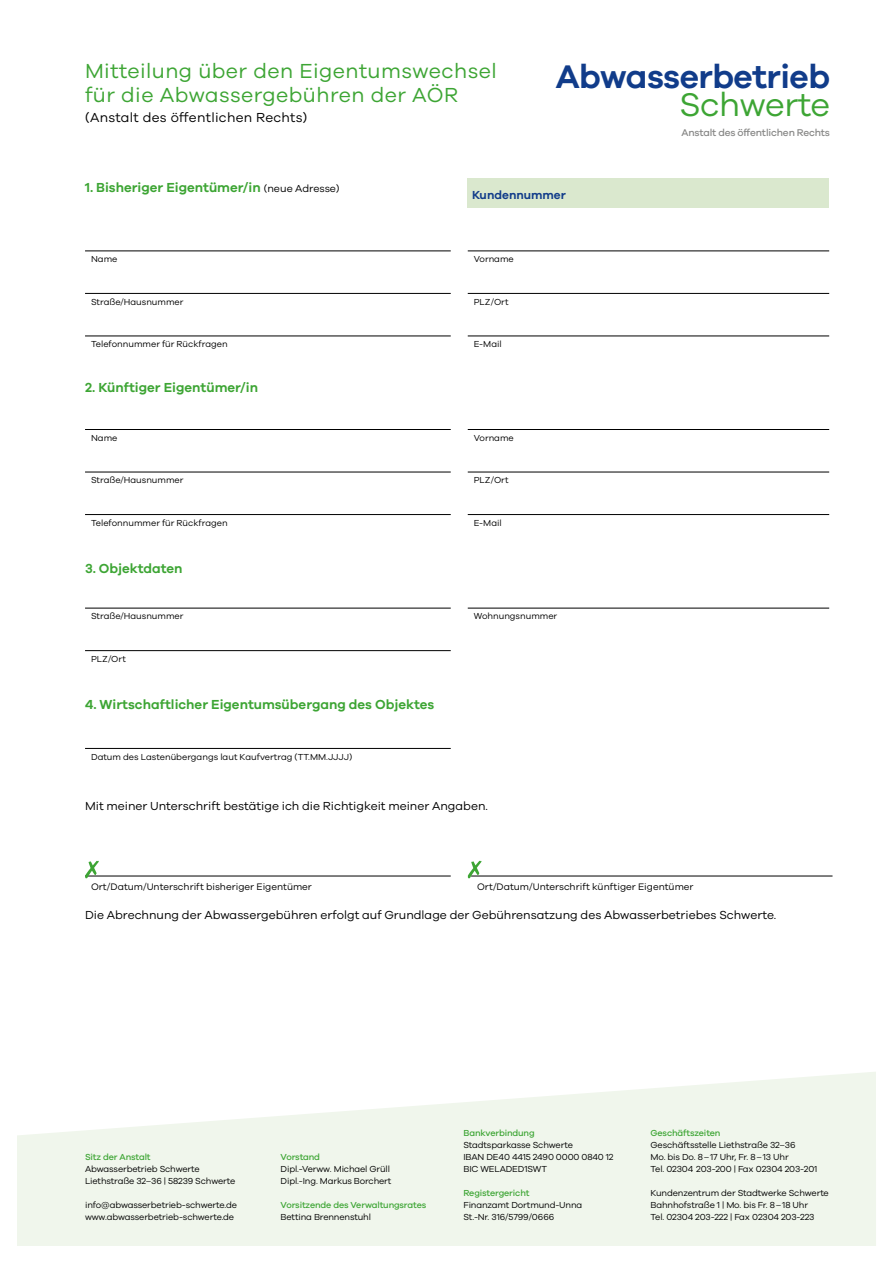
<style>
.page{position:relative;width:893px;height:1263px;background:#fff}
.page>*{position:absolute;margin:0;border:0;box-sizing:border-box;transform-origin:0 0}
.t1{font:600 33.75px "Galano Grotesque";letter-spacing:-.015em;color:#113c8a}
.t2{font:33.75px "Galano Grotesque";letter-spacing:-.015em;color:#3da534}
.t3{font:21px/24px "Galano Grotesque";letter-spacing:.02em;color:#3da534}
.t4{font:600 13.5px "Galano Grotesque";color:#3da534}
.t5{font:13.5px "Galano Grotesque";letter-spacing:.02em;color:#000}
.t6{font:12px "Galano Grotesque";color:#000}
.t7{font:600 12px "Galano Grotesque";color:#113c8a}
.t8{font:500 10.2px "Galano Grotesque";letter-spacing:-.015em;color:#878786}
.t9{font:9.75px "Galano Grotesque";color:#000}
.t10{font:9px/12px "Galano Grotesque";letter-spacing:-.015em;color:#000}
.t11{font:500 9px "Galano Grotesque";letter-spacing:-.015em;color:#3da534}
.s1{font-weight:400;font-size:10.5px;color:#000}
</style>
<div class="page">
<div style="left:468px;top:179px;width:361px;height:29px;background:#dae8ce"></div>
<hr style="left:85px;top:250px;width:366px;height:1px;background:#000">
<hr style="left:85px;top:293px;width:366px;height:1px;background:#000">
<hr style="left:85px;top:336px;width:366px;height:1px;background:#000">
<hr style="left:85px;top:429px;width:366px;height:1px;background:#000">
<hr style="left:85px;top:472px;width:366px;height:1px;background:#000">
<hr style="left:85px;top:514px;width:366px;height:1px;background:#000">
<hr style="left:85px;top:608px;width:366px;height:1px;background:#000">
<hr style="left:85px;top:650px;width:366px;height:1px;background:#000">
<hr style="left:85px;top:748px;width:366px;height:1px;background:#000">
<hr style="left:468px;top:250px;width:361px;height:1px;background:#000">
<hr style="left:468px;top:293px;width:361px;height:1px;background:#000">
<hr style="left:468px;top:336px;width:361px;height:1px;background:#000">
<hr style="left:468px;top:429px;width:361px;height:1px;background:#000">
<hr style="left:468px;top:472px;width:361px;height:1px;background:#000">
<hr style="left:468px;top:514px;width:361px;height:1px;background:#000">
<hr style="left:468px;top:608px;width:361px;height:1px;background:#000">
<hr style="left:85px;top:876px;width:366px;height:1px;background:#000">
<hr style="left:471px;top:876px;width:361px;height:1px;background:#000">
<svg style="left:85px;top:861px;width:14px;height:17px"></svg>
<svg style="left:17px;top:1072px;width:859px;height:174px;fill:#f0f6ec"></svg>
<svg style="left:468px;top:861px;width:14px;height:17px"></svg>
<h2 class="t3" style="left:85px;top:59px;width:413px">Mitteilung über den Eigentumswechsel für die Abwassergebühren der AÖR</h2>
<h3 class="t5" style="left:85px;top:109px;width:224px">(Anstalt des öffentlichen Rechts)</h3>
<h1 class="t1" style="left:556px;top:56px;width:276px">Abwasserbetrieb</h1>
<h1 class="t2" style="left:680px;top:85px;width:152px">Schwerte</h1>
<p class="t8" style="left:681px;top:126px;width:150px">Anstalt des öffentlichen Rechts</p>
<h3 class="t4" style="left:85px;top:179px;width:256px">1. Bisheriger Eigentümer/in <span class="s1">(neue Adresse)</span></h3>
<h3 class="t7" style="left:472px;top:188px;width:95px">Kundennummer</h3>
<p class="t10" style="left:91px;top:253px;width:28px">Name</p>
<p class="t10" style="left:474px;top:253px;width:42px">Vorname</p>
<p class="t10" style="left:91px;top:295px;width:94px">Straße/Hausnummer</p>
<p class="t10" style="left:474px;top:295px;width:36px">PLZ/Ort</p>
<p class="t10" style="left:91px;top:338px;width:138px">Telefonnummer für Rückfragen</p>
<p class="t10" style="left:474px;top:338px;width:30px">E-Mail</p>
<h3 class="t4" style="left:85px;top:379px;width:175px">2. Künftiger Eigentümer/in</h3>
<p class="t10" style="left:91px;top:431px;width:28px">Name</p>
<p class="t10" style="left:474px;top:431px;width:42px">Vorname</p>
<p class="t10" style="left:91px;top:474px;width:94px">Straße/Hausnummer</p>
<p class="t10" style="left:474px;top:474px;width:36px">PLZ/Ort</p>
<p class="t10" style="left:91px;top:516px;width:138px">Telefonnummer für Rückfragen</p>
<p class="t10" style="left:474px;top:516px;width:30px">E-Mail</p>
<h3 class="t4" style="left:85px;top:560px;width:99px">3. Objektdaten</h3>
<p class="t10" style="left:91px;top:610px;width:94px">Straße/Hausnummer</p>
<p class="t10" style="left:474px;top:610px;width:85px">Wohnungsnummer</p>
<p class="t10" style="left:91px;top:652px;width:36px">PLZ/Ort</p>
<h3 class="t4" style="left:85px;top:696px;width:351px">4. Wirtschaftlicher Eigentumsübergang des Objektes</h3>
<p class="t10" style="left:91px;top:750px;width:263px">Datum des Lastenübergangs laut Kaufvertrag (TT.MM.JJJJ)</p>
<h3 class="t6" style="left:85px;top:798px;width:404px">Mit meiner Unterschrift bestätige ich die Richtigkeit meiner Angaben.</h3>
<p class="t9" style="left:91px;top:881px;width:222px">Ort/Datum/Unterschrift bisheriger Eigentümer</p>
<p class="t9" style="left:477px;top:881px;width:218px">Ort/Datum/Unterschrift künftiger Eigentümer</p>
<h3 class="t6" style="left:85px;top:908px;width:693px">Die Abrechnung der Abwassergebühren erfolgt auf Grundlage der Gebührensatzung des Abwasserbetriebes Schwerte.</h3>
<p class="t11" style="left:85px;top:1152px;width:67px">Sitz der Anstalt</p>
<p class="t10" style="left:85px;top:1163px;width:152px">Abwasserbetrieb Schwerte<br>Liethstraße 32–36 | 58239 Schwerte</p>
<p class="t10" style="left:85px;top:1199px;width:154px">info@abwasserbetrieb-schwerte.de www.abwasserbetrieb-schwerte.de</p>
<p class="t11" style="left:281px;top:1152px;width:41px">Vorstand</p>
<p class="t10" style="left:281px;top:1163px;width:112px">Dipl.-Verww. Michael Grüll<br>Dipl.-Ing. Markus Borchert</p>
<p class="t11" style="left:281px;top:1200px;width:147px">Vorsitzende des Verwaltungsrates</p>
<p class="t10" style="left:281px;top:1211px;width:92px">Bettina Brennenstuhl</p>
<p class="t11" style="left:463px;top:1128px;width:73px">Bankverbindung</p>
<p class="t10" style="left:463px;top:1139px;width:152px">Stadtsparkasse Schwerte<br>IBAN DE40 4415 2490 0000 0840 12<br>BIC WELADED1SWT</p>
<p class="t11" style="left:463px;top:1188px;width:68px">Registergericht</p>
<p class="t10" style="left:463px;top:1199px;width:120px">Finanzamt Dortmund-Unna<br>St.-Nr. 316/5799/0666</p>
<p class="t11" style="left:651px;top:1128px;width:71px">Geschäftszeiten</p>
<p class="t10" style="left:651px;top:1139px;width:168px">Geschäftsstelle Liethstraße 32–36<br>Mo. bis Do. 8–17 Uhr, Fr. 8–13 Uhr<br>Tel. 02304 203-200 | Fax 02304 203-201</p>
<p class="t10" style="left:651px;top:1187px;width:180px">Kundenzentrum der Stadtwerke Schwerte<br>Bahnhofstraße 1 | Mo. bis Fr. 8–18 Uhr<br>Tel. 02304 203-222 | Fax 02304 203-223</p>
</div>
